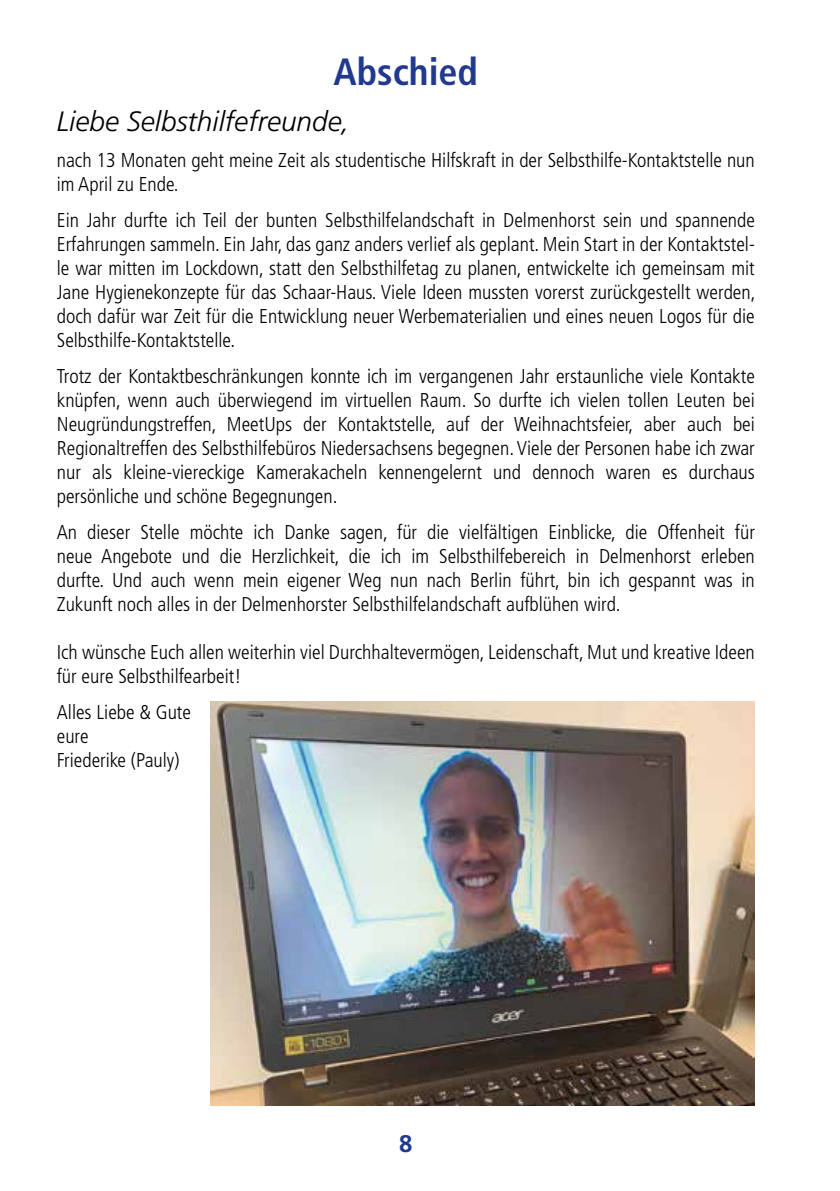
<style>
.page{position:relative;width:840px;height:1191px;background:#fff}
.page>*{position:absolute;margin:0;border:0;box-sizing:border-box;transform-origin:0 0}
.t1{font:700 condensed 38px "Frutiger LT Std";color:#213a8f}
.t2{font:italic 300 28px "Frutiger LT Std";color:#000}
.t3{font:700 24px "Frutiger LT Std";color:#213a8f}
.t4{font:300 condensed 20px/24px "Frutiger LT Std";color:#000}
</style>
<div class="page">
<img style="left:210px;top:701px;width:544px;height:405px">
<h1 class="t1" style="left:333px;top:49px;width:146px">Abschied</h1>
<h2 class="t2" style="left:57px;top:105px;width:294px">Liebe Selbsthilfefreunde,</h2>
<p class="t4" style="left:57px;top:148px;width:699px">nach 13 Monaten geht meine Zeit als studentische Hilfskraft in der Selbsthilfe-Kontaktstelle nun im April zu Ende.</p>
<p class="t4" style="left:57px;top:208px;width:699px;text-align:justify">Ein Jahr durfte ich Teil der bunten Selbsthilfelandschaft in Delmenhorst sein und spannende Erfahrungen sammeln. Ein Jahr, das ganz anders verlief als geplant. Mein Start in der Kontaktstel&shy;le war mitten im Lockdown, statt den Selbsthilfetag zu planen, entwickelte ich gemeinsam mit Jane Hygienekonzepte für das Schaar-Haus. Viele Ideen mussten vorerst zurückgestellt werden, doch dafür war Zeit für die Entwicklung neuer Werbematerialien und eines neuen Logos für die Selbsthilfe-Kontaktstelle.</p>
<p class="t4" style="left:57px;top:364px;width:699px;text-align:justify">Trotz der Kontaktbeschränkungen konnte ich im vergangenen Jahr erstaunliche viele Kontakte knüpfen, wenn auch überwiegend im virtuellen Raum. So durfte ich vielen tollen Leuten bei Neugründungstreffen, MeetUps der Kontaktstelle, auf der Weihnachtsfeier, aber auch bei Regionaltreffen des Selbsthilfebüros Niedersachsens begegnen. Viele der Personen habe ich zwar nur als kleine-viereckige Kamerakacheln kennengelernt und dennoch waren es durchaus persönliche und schöne Begegnungen.</p>
<p class="t4" style="left:57px;top:520px;width:699px;text-align:justify">An dieser Stelle möchte ich Danke sagen, für die vielfältigen Einblicke, die Offenheit für neue Angebote und die Herzlichkeit, die ich im Selbsthilfebereich in Delmenhorst erleben durfte. Und auch wenn mein eigener Weg nun nach Berlin führt, bin ich gespannt was in Zukunft noch alles in der Delmenhorster Selbsthilfelandschaft aufblühen wird.</p>
<p class="t4" style="left:57px;top:640px;width:699px">Ich wünsche Euch allen weiterhin viel Durchhaltevermögen, Leidenschaft, Mut und kreative Ideen für eure Selbsthilfearbeit!</p>
<p class="t4" style="left:57px;top:700px;width:136px">Alles Liebe &amp; Gute eure<br>Friederike (Pauly)</p>
<p class="t3" style="left:399px;top:1129px;width:15px">8</p>
</div>
